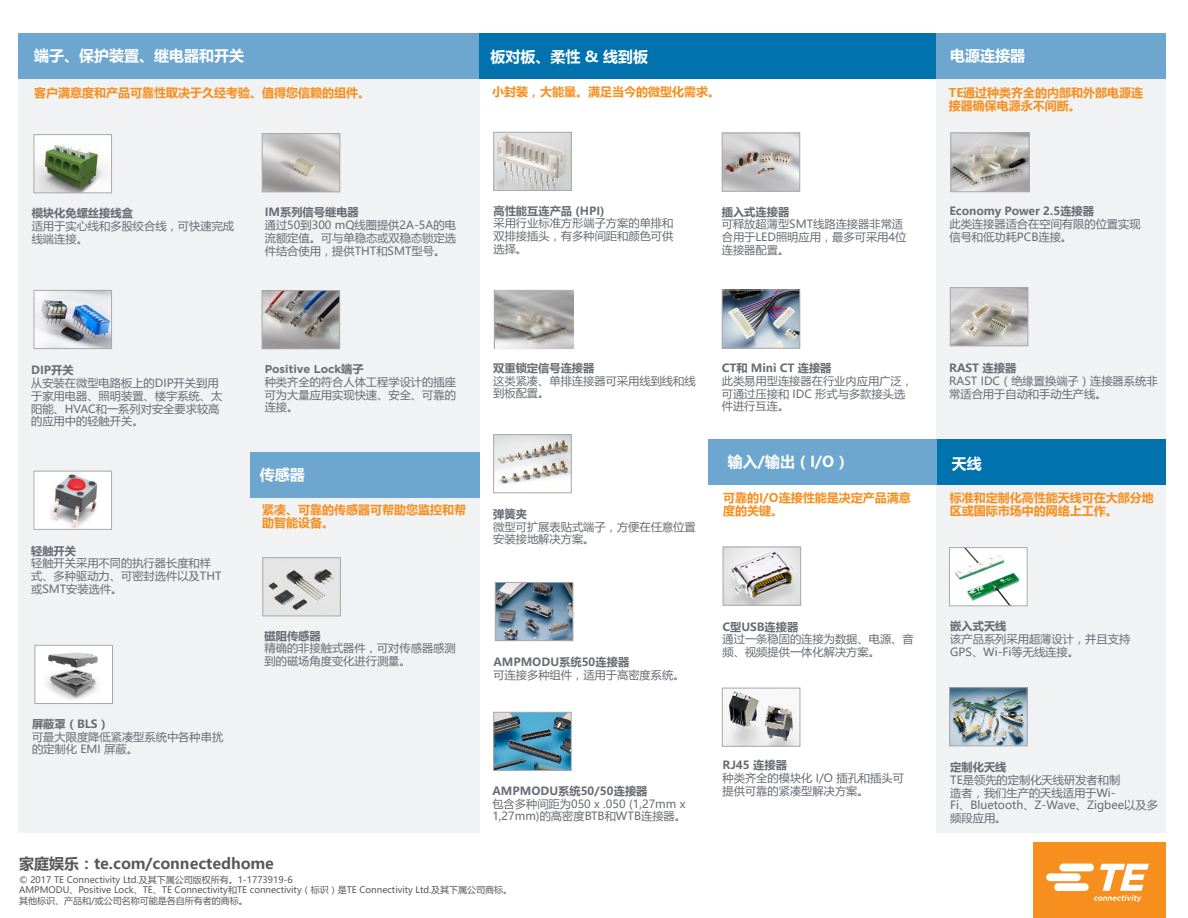
<style>
.page{position:relative;width:1188px;height:918px;background:#fff}
.page>*{position:absolute;margin:0;border:0;box-sizing:border-box;transform-origin:0 0}
.SS_Chart_Title{font:700 15px "Microsoft Ya Hei";color:#fff}
.SS__te_com__on_back{font:700 15px "Microsoft Ya Hei";color:#57585a}
.SS_Chart_Intro_Text{font:700 12px/12.8px "Microsoft Ya Hei";color:#f68f1e}
.SS_Chart_Body{font:11.25px/12.8px "Microsoft Ya Hei";color:#696b73}
.SS_Chart_Body-2{font:700 11.25px "Microsoft Ya Hei";color:#696b73}
.SS_Chart_Body-3{font:700 11.25px "Gotham";color:#696b73}
.t1{font:9px "Microsoft Ya Hei";color:#57585a}
.s1{font-family:"Microsoft Ya Hei"}
</style>
<div class="page">
<div style="left:936px;top:79px;width:230px;height:754px;background:#f1f2f3"></div>
<div style="left:19px;top:79px;width:461px;height:754px;background:#f1f2f3"></div>
<div style="left:19px;top:33px;width:461px;height:46px;background:#6da7d0"></div>
<div style="left:480px;top:33px;width:458px;height:46px;background:#0073ae"></div>
<div style="left:936px;top:440px;width:230px;height:45px;background:#0073ae"></div>
<div style="left:1033px;top:842px;width:133px;height:76px;background:#f68f1e"></div>
<svg style="left:1046px;top:864px;width:103px;height:38px"></svg>
<img style="left:724px;top:135px;width:74px;height:55px">
<div style="left:722px;top:133px;width:78px;height:59px;border:1px solid #a8a9ad"></div>
<img style="left:41px;top:292px;width:69px;height:55px">
<div style="left:34px;top:290px;width:78px;height:59px;border:1px solid #a8a9ad"></div>
<img style="left:36px;top:473px;width:74px;height:55px">
<div style="left:34px;top:471px;width:78px;height:59px;border:1px solid #a8a9ad"></div>
<div style="left:34px;top:135px;width:78px;height:58px;background:#fff"></div>
<img style="left:36px;top:145px;width:73px;height:46px">
<div style="left:34px;top:134px;width:78px;height:59px;border:1px solid #a8a9ad"></div>
<img style="left:952px;top:289px;width:74px;height:55px">
<div style="left:950px;top:287px;width:78px;height:59px;border:1px solid #a8a9ad"></div>
<div style="left:936px;top:33px;width:230px;height:46px;background:#6da7d0"></div>
<img style="left:952px;top:135px;width:76px;height:55px">
<div style="left:950px;top:133px;width:80px;height:59px;border:1px solid #a8a9ad"></div>
<img style="left:724px;top:292px;width:74px;height:55px">
<div style="left:722px;top:290px;width:78px;height:59px;border:1px solid #a8a9ad"></div>
<img style="left:264px;top:135px;width:74px;height:55px">
<div style="left:262px;top:133px;width:78px;height:59px;border:1px solid #a8a9ad"></div>
<img style="left:951px;top:549px;width:75px;height:55px">
<div style="left:949px;top:547px;width:79px;height:59px;border:1px solid #a8a9ad"></div>
<img style="left:495px;top:134px;width:75px;height:55px">
<div style="left:493px;top:132px;width:79px;height:59px;border:1px solid #a8a9ad"></div>
<div style="left:35px;top:645px;width:78px;height:59px;background:#fff"></div>
<img style="left:46px;top:652px;width:52px;height:48px">
<div style="left:35px;top:645px;width:78px;height:59px;border:1px solid #a8a9ad"></div>
<img style="left:495px;top:436px;width:75px;height:48px">
<div style="left:493px;top:434px;width:79px;height:59px;border:1px solid #a8a9ad"></div>
<div style="left:708px;top:440px;width:228px;height:45px;background:#6da7d0"></div>
<img style="left:725px;top:549px;width:74px;height:55px">
<div style="left:723px;top:547px;width:78px;height:59px;border:1px solid #a8a9ad"></div>
<img style="left:724px;top:691px;width:74px;height:54px">
<div style="left:722px;top:688px;width:78px;height:59px;border:1px solid #a8a9ad"></div>
<img style="left:497px;top:584px;width:74px;height:55px">
<div style="left:495px;top:582px;width:78px;height:59px;border:1px solid #a8a9ad"></div>
<img style="left:495px;top:714px;width:75px;height:55px">
<div style="left:493px;top:712px;width:79px;height:59px;border:1px solid #a8a9ad"></div>
<div style="left:250px;top:452px;width:230px;height:45px;background:#6da7d0"></div>
<img style="left:264px;top:559px;width:75px;height:55px">
<div style="left:262px;top:557px;width:79px;height:59px;border:1px solid #a8a9ad"></div>
<img style="left:264px;top:292px;width:74px;height:55px">
<div style="left:262px;top:290px;width:78px;height:59px;border:1px solid #a8a9ad"></div>
<img style="left:951px;top:689px;width:75px;height:55px">
<div style="left:949px;top:687px;width:79px;height:59px;border:1px solid #a8a9ad"></div>
<img style="left:495px;top:290px;width:78px;height:59px">
<p class="SS_Chart_Title" style="left:34px;top:45px;width:212px">端子、保护装置、继电器和开关</p>
<p class="SS_Chart_Intro_Text" style="left:34px;top:86px;width:338px">客户满意度和产品可靠性取决于久经考验、值得您信赖的组件。</p>
<p class="SS_Chart_Title" style="left:490px;top:46px;width:159px">板对板、柔性 &amp; 线到板</p>
<p class="SS_Chart_Intro_Text" style="left:492px;top:85px;width:229px">小封装，大能量。满足当今的微型化需求。</p>
<p class="SS_Chart_Body-2" style="left:32px;top:205px;width:103px">模块化免螺丝接线盒</p>
<p class="SS_Chart_Body" style="left:32px;top:219px;width:204px">适用于实心线和多股绞合线，可快速完成线端连接。</p>
<p class="SS_Chart_Body-2" style="left:265px;top:204px;width:96px">IM系列信号继电器</p>
<p class="SS_Chart_Body" style="left:265px;top:218px;width:193px;text-align:justify">通过50到300 mQ线圈提供2A-5A的电流额定值。可与单稳态或双稳态锁定选件结合使用，提供THT和SMT型号。</p>
<p class="SS_Chart_Body-2" style="left:493px;top:203px;width:113px">高性能互连产品 (HPI)</p>
<p class="SS_Chart_Body" style="left:493px;top:217px;width:181px;text-align:justify">采用行业标准方形端子方案的单排和双排接插头，有多种间距和颜色可供选择。</p>
<p class="SS_Chart_Body-2" style="left:722px;top:204px;width:69px">插入式连接器</p>
<p class="SS_Chart_Body" style="left:722px;top:218px;width:186px">可释放超薄型SMT线路连接器非常适合用于LED照明应用，最多可采用4位连接器配置。</p>
<p class="SS_Chart_Title" style="left:950px;top:45px;width:76px">电源连接器</p>
<p class="SS_Chart_Intro_Text" style="left:949px;top:86px;width:196px">TE通过种类齐全的内部和外部电源连接器确保电源永不间断。</p>
<p class="SS_Chart_Body-2" style="left:949px;top:203px;width:146px">Economy Power 2.5连接器</p>
<p class="SS_Chart_Body" style="left:949px;top:217px;width:193px">此类连接器适合在空间有限的位置实现信号和低功耗PCB连接。</p>
<p class="SS_Chart_Body-2" style="left:31px;top:362px;width:44px">DIP开关</p>
<p class="SS_Chart_Body" style="left:31px;top:376px;width:193px">从安装在微型电路板上的DIP开关到用于家用电器、照明装置、楼宇系统、太阳能、HVAC和一系列对安全要求较高的应用中的轻触开关。</p>
<p class="SS_Chart_Body-2" style="left:31px;top:543px;width:46px">轻触开关</p>
<p class="SS_Chart_Body" style="left:31px;top:557px;width:192px">轻触开关采用不同的执行器长度和样式、多种驱动力、可密封选件以及THT或SMT安装选件。</p>
<p class="SS_Chart_Body-2" style="left:32px;top:716px;width:78px">屏蔽罩（BLS）</p>
<p class="SS_Chart_Body" style="left:32px;top:730px;width:193px">可最大限度降低紧凑型系统中各种串扰的定制化 EMI 屏蔽。</p>
<p class="SS_Chart_Body-3" style="left:265px;top:362px;width:101px">Positive Lock<span class="s1">端子</span></p>
<p class="SS_Chart_Body" style="left:265px;top:375px;width:193px;text-align:justify">种类齐全的符合人体工程学设计的插座可为大量应用实现快速、安全、可靠的连接。</p>
<p class="SS_Chart_Title" style="left:260px;top:465px;width:46px">传感器</p>
<p class="SS_Chart_Intro_Text" style="left:262px;top:503px;width:206px">紧凑、可靠的传感器可帮助您监控和帮助智能设备。</p>
<p class="SS_Chart_Body-2" style="left:493px;top:360px;width:103px">双重锁定信号连接器</p>
<p class="SS_Chart_Body" style="left:493px;top:374px;width:204px">这类紧凑、单排连接器可采用线到线和线到板配置。</p>
<p class="SS_Chart_Body-2" style="left:493px;top:506px;width:35px">弹簧夹</p>
<p class="SS_Chart_Body" style="left:493px;top:520px;width:204px">微型可扩展表贴式端子，方便在任意位置安装接地解决方案。</p>
<p class="SS_Chart_Body-2" style="left:265px;top:628px;width:58px">磁阻传感器</p>
<p class="SS_Chart_Body" style="left:265px;top:642px;width:193px">精确的非接触式器件，可对传感器感测到的磁场角度变化进行测量。</p>
<p class="SS_Chart_Body-2" style="left:493px;top:655px;width:137px">AMPMODU系统50连接器</p>
<p class="SS_Chart_Body" style="left:493px;top:668px;width:193px">可连接多种组件，适用于高密度系统。</p>
<p class="SS_Chart_Body-2" style="left:492px;top:783px;width:157px">AMPMODU系统50/50连接器</p>
<p class="SS_Chart_Body" style="left:492px;top:797px;width:195px">包含多种间距为050 x .050 (1,27mm x<br>1,27mm)的高密度BTB和WTB连接器。</p>
<p class="SS__te_com__on_back" style="left:19px;top:854px;width:256px">家庭娱乐：te.com/connectedhome</p>
<p class="t1" style="left:19px;top:874px;width:275px">© 2017 TE Connectivity Ltd.及其下属公司版权所有。1-1773919-6</p>
<p class="t1" style="left:19px;top:884px;width:495px">AMPMODU、Positive Lock、TE、TE Connectivity和TE connectivity（标识）是TE Connectivity Ltd.及其下属公司商标。</p>
<p class="t1" style="left:19px;top:895px;width:230px">其他标识、产品和/或公司名称可能是各自所有者的商标。</p>
<p class="SS_Chart_Body-2" style="left:722px;top:360px;width:111px">CT和 Mini CT 连接器</p>
<p class="SS_Chart_Body" style="left:722px;top:374px;width:193px">此类易用型连接器在行业内应用广泛，可通过压接和 IDC 形式与多款接头选件进行互连。</p>
<p class="SS_Chart_Title" style="left:728px;top:451px;width:123px">输入/输出（I/O）</p>
<p class="SS_Chart_Intro_Text" style="left:723px;top:491px;width:189px">可靠的I/O连接性能是决定产品满意度的关键。</p>
<p class="SS_Chart_Body-2" style="left:723px;top:619px;width:77px">C型USB连接器</p>
<p class="SS_Chart_Body" style="left:723px;top:633px;width:193px">通过一条稳固的连接为数据、电源、音频、视频提供一体化解决方案。</p>
<p class="SS_Chart_Body-2" style="left:723px;top:757px;width:66px">RJ45 连接器</p>
<p class="SS_Chart_Body" style="left:723px;top:771px;width:183px">种类齐全的模块化 I/O 插孔和插头可提供可靠的紧凑型解决方案。</p>
<p class="SS_Chart_Body-2" style="left:949px;top:360px;width:69px">RAST 连接器</p>
<p class="SS_Chart_Body" style="left:949px;top:374px;width:210px">RAST IDC（绝缘置换端子）连接器系统非常适合用于自动和手动生产线。</p>
<p class="SS_Chart_Title" style="left:952px;top:453px;width:31px">天线</p>
<p class="SS_Chart_Intro_Text" style="left:950px;top:491px;width:205px">标准和定制化高性能天线可在大部分地区或国际市场中的网络上工作。</p>
<p class="SS_Chart_Body-2" style="left:950px;top:619px;width:58px">嵌入式天线</p>
<p class="SS_Chart_Body" style="left:950px;top:632px;width:181px">该产品系列采用超薄设计，并且支持<br>GPS、Wi-Fi等无线连接。</p>
<p class="SS_Chart_Body-2" style="left:950px;top:759px;width:58px">定制化天线</p>
<p class="SS_Chart_Body" style="left:950px;top:773px;width:209px">TE是领先的定制化天线研发者和制<br>造者，我们生产的天线适用于Wi-<br>Fi、Bluetooth、Z-Wave、Zigbee以及多频段应用。</p>
</div>
